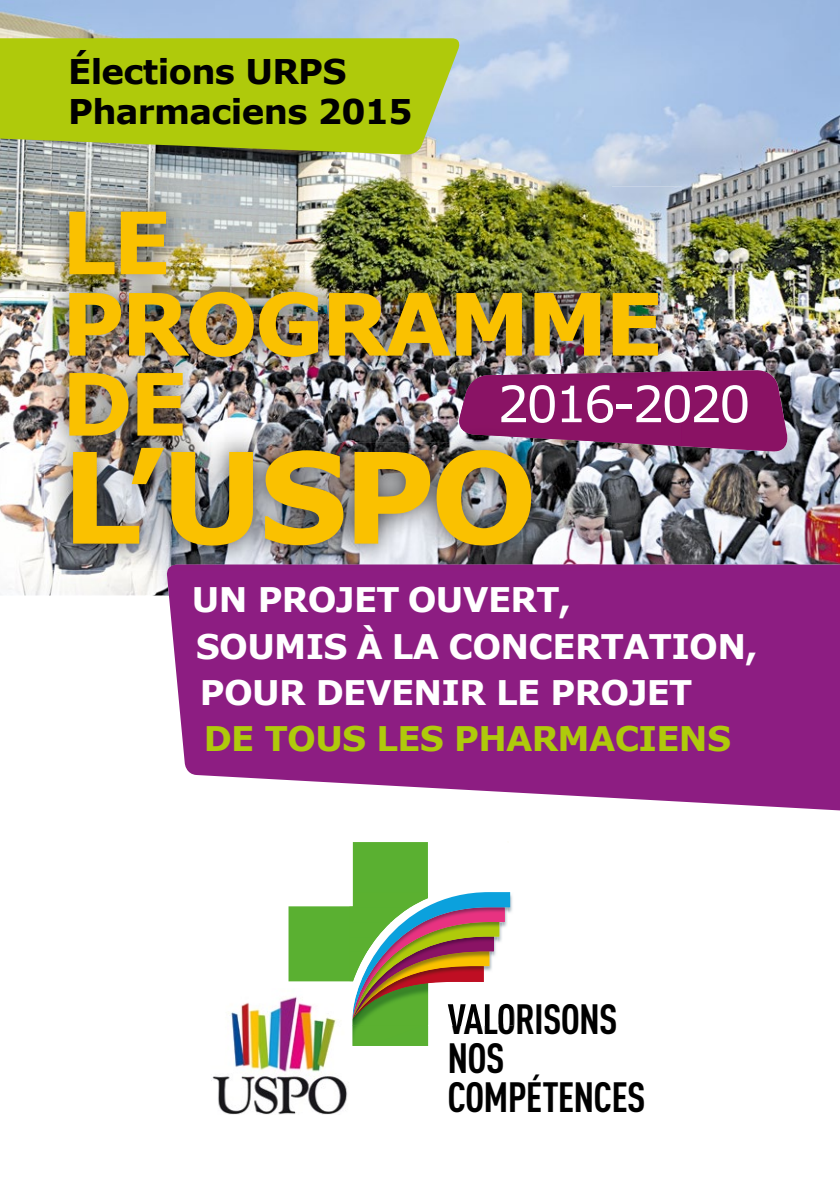
<style>
.page{position:relative;width:840px;height:1191px;background:#fff}
.page>*{position:absolute;margin:0;border:0;box-sizing:border-box;transform-origin:0 0}
.t1{font:700 126px "Verdana";color:#fac100}
.t2{font:700 86px/80.6px "Verdana";letter-spacing:-.04em;color:#fac100}
.t3{font:50px "Verdana";letter-spacing:-.06em;color:#fff}
.t4{font:700 41.8px/38.8px "DIN Cond";letter-spacing:-.02em;color:#000}
.t5{font:700 34px/40px "Verdana";letter-spacing:-.02em;color:#000}
.t6{font:700 33.8px/46.2px "Verdana";letter-spacing:-.02em;color:#fff}
.t7{font:700 33.8px "Verdana";letter-spacing:-.02em;color:#afca0b}
</style>
<div class="page">
<img style="left:0;top:0;width:839px;height:595px">
<svg style="left:681px;top:370px;width:108px;height:82px;background:#841a64"></svg>
<svg style="left:166px;top:564px;width:673px;height:247px;background:#97318d"></svg>
<svg style="left:0;top:38px;width:462px;height:117px;background:#acc51d"></svg>
<img style="left:44px;top:187px;width:566px;height:255px">
<img style="left:610px;top:187px;width:71px;height:377px">
<img style="left:44px;top:442px;width:283px;height:128px">
<img style="left:327px;top:442px;width:284px;height:122px">
<img style="left:455px;top:371px;width:226px;height:75px">
<img style="left:167px;top:564px;width:514px;height:6px">
<img style="left:211px;top:999px;width:137px;height:116px">
<img style="left:510px;top:1004px;width:3px;height:21px">
<svg style="left:288px;top:842px;width:222px;height:205px"></svg>
<p class="t5" style="left:68px;top:52px;width:346px">Élections URPS<br>Pharmaciens 2015</p>
<h2 class="t2" style="left:61px;top:203px;width:603px">LE<br>PROGRAMME<br>DE</h2>
<h1 class="t1" style="left:61px;top:416px;width:477px">L’USPO</h1>
<h3 class="t3" style="left:497px;top:372px;width:255px">2016-2020</h3>
<p class="t6" style="left:192px;top:577px;width:567px">UN PROJET OUVERT,<br>SOUMIS À LA CONCERTATION,<br>POUR DEVENIR LE PROJET</p>
<p class="t7" style="left:204px;top:716px;width:528px">DE TOUS LES PHARMACIENS</p>
<p class="t4" style="left:447px;top:998px;width:199px">VALORISONS<br>NOS<br>COMPÉTENCES</p>
</div>
